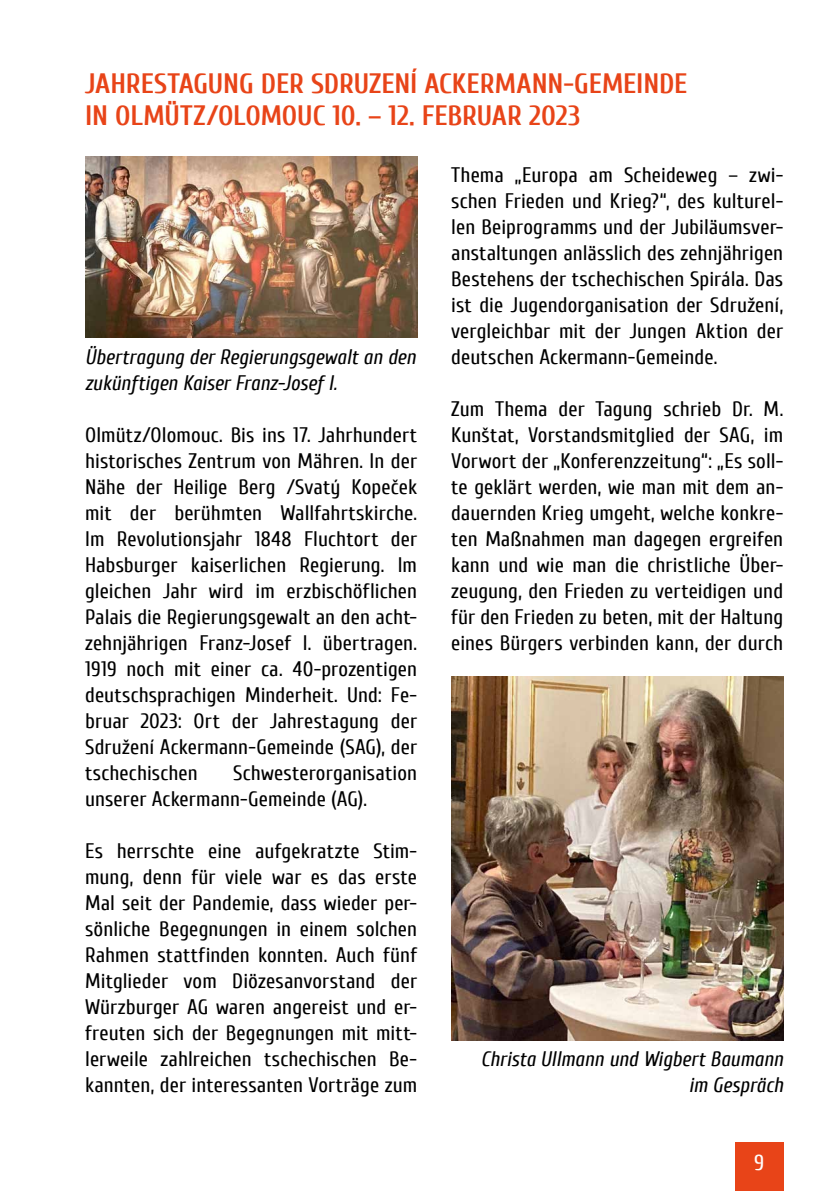
<style>
.page{position:relative;width:840px;height:1191px;background:#fff}
.page>*{position:absolute;margin:0;border:0;box-sizing:border-box;transform-origin:0 0}
.t1{font:700 28px/32px "Cuprum";letter-spacing:-.005em;color:#e84418}
.t2{font:22px "Cuprum";color:#fff}
.t3{font:21px/26px "Cuprum";letter-spacing:.005em;color:#000;text-align:justify}
.t4{font:italic 21px/26px "Cuprum";letter-spacing:.005em;color:#000}
</style>
<div class="page">
<div style="left:734px;top:1142px;width:48px;height:49px;background:#e84418"></div>
<img style="left:85px;top:156px;width:332px;height:182px">
<img style="left:451px;top:676px;width:331px;height:364px">
<h1 class="t1" style="left:85px;top:68px;width:603px">JAHRESTAGUNG DER SDRUZENÍ ACKERMANN-GEMEINDE<br>IN OLMÜTZ/OLOMOUC 10. – 12. FEBRUAR 2023</h1>
<p class="t4" style="left:85px;top:344px;width:332px">Übertragung der Regierungsgewalt an den zukünftigen Kaiser Franz-Josef I.</p>
<p class="t3" style="left:85px;top:422px;width:333px">Olmütz/Olomouc. Bis ins 17. Jahrhundert historisches Zentrum von Mähren. In der Nähe der Heilige Berg /Svatý Kopeček mit der berühmten Wallfahrtskirche.<br>Im Revolutionsjahr 1848 Fluchtort der Habsburger kaiserlichen Regierung. Im gleichen Jahr wird im erzbischöflichen Palais die Regierungsgewalt an den acht&shy;zehnjährigen Franz-Josef I. übertragen.<br>1919 noch mit einer ca. 40-prozentigen deutschsprachigen Minderheit. Und: Fe&shy;bruar 2023: Ort der Jahrestagung der Sdružení Ackermann-Gemeinde (SAG), der tschechischen</p>
<p class="t3" style="left:85px;top:760px;width:333px;text-indent:148px">Schwesterorganisation unserer Ackermann-Gemeinde (AG).</p>
<p class="t3" style="left:85px;top:838px;width:333px">Es herrschte eine aufgekratzte Stim&shy;mung, denn für viele war es das erste Mal seit der Pandemie, dass wieder per&shy;sönliche Begegnungen in einem solchen Rahmen stattfinden konnten. Auch fünf Mitglieder vom Diözesanvorstand der Würzburger AG waren angereist und er&shy;freuten sich der Begegnungen mit mitt&shy;lerweile zahlreichen tschechischen Be&shy;kannten, der interessanten Vorträge zum</p>
<p class="t3" style="left:451px;top:162px;width:333px">Thema „Europa am Scheideweg – zwi&shy;schen Frieden und Krieg?“, des kulturel&shy;len Beiprogramms und der Jubiläumsver&shy;anstaltungen anlässlich des zehnjährigen Bestehens der tschechischen Spirála. Das ist die Jugendorganisation der Sdružení, vergleichbar mit der Jungen Aktion der deutschen Ackermann-Gemeinde.</p>
<p class="t3" style="left:451px;top:396px;width:333px">Zum Thema der Tagung schrieb Dr. M.<br>Kunštat, Vorstandsmitglied der SAG, im Vorwort der „Konferenzzeitung“: „Es soll&shy;te geklärt werden, wie man mit dem an&shy;dauernden Krieg umgeht, welche konkre&shy;ten Maßnahmen man dagegen ergreifen kann und wie man die christliche Über&shy;zeugung, den Frieden zu verteidigen und für den Frieden zu beten, mit der Haltung eines Bürgers verbinden kann, der durch</p>
<p class="t4" style="left:480px;top:1046px;width:303px;text-align:right">Christa Ullmann und Wigbert Baumann im Gespräch</p>
<p class="t2" style="left:753px;top:1150px;width:12px">9</p>
</div>
